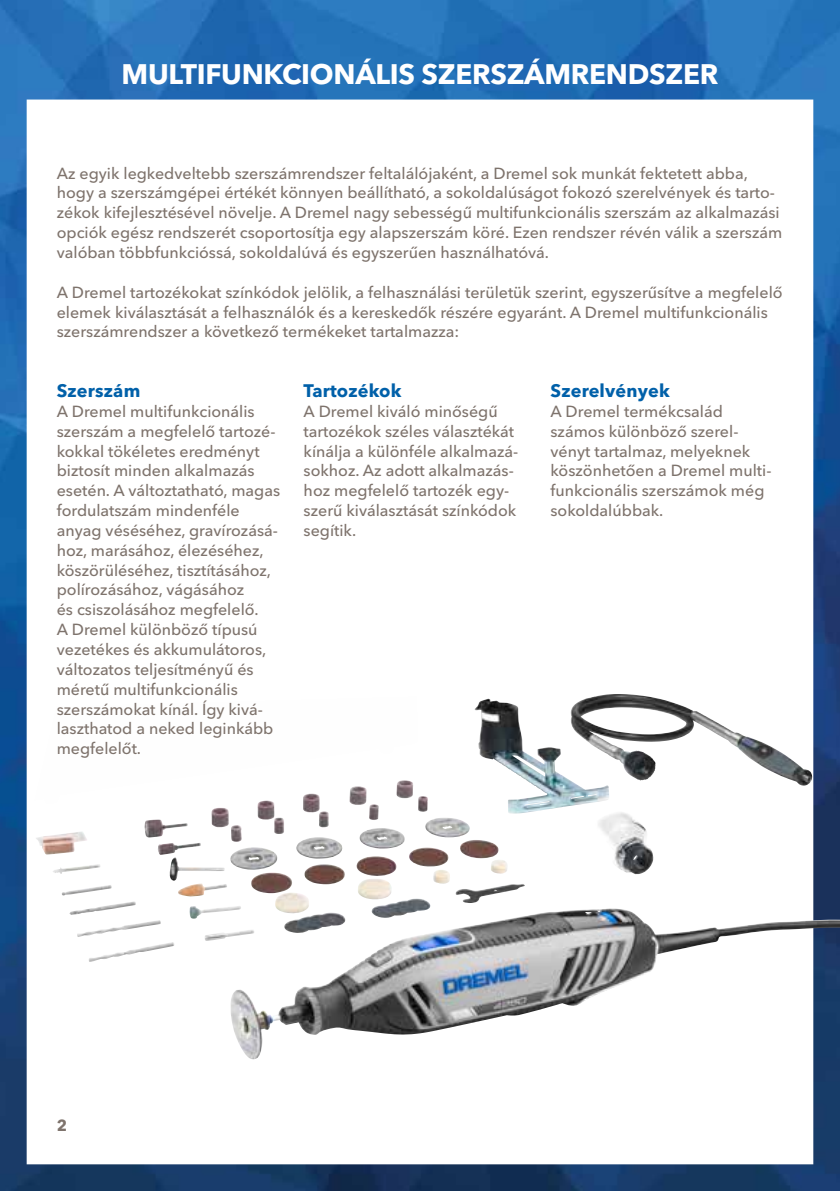
<style>
.page{position:relative;width:840px;height:1191px;background:#fff}
.page>*{position:absolute;margin:0;border:0;box-sizing:border-box;transform-origin:0 0}
.t1{font:700 28px "Avenir Next LT Pro";letter-spacing:-.01em;color:#fff}
.t2{font:700 18px "Avenir Next LT Pro";letter-spacing:.01em;color:#0060a9}
.t3{font:500 16px/19.8px "Avenir Next LT Pro";color:#7e736c}
.t4{font:700 16px "Avenir Next LT Pro";color:#7e736c}
</style>
<div class="page">
<img style="left:0;top:0;width:839px;height:1191px">
<img style="left:570px;top:695px;width:242px;height:90px">
<h1 class="t1" style="left:121px;top:57px;width:598px">MULTIFUNKCIONÁLIS SZERSZÁMRENDSZER</h1>
<p class="t3" style="left:57px;top:163px;width:726px">Az egyik legkedveltebb szerszámrendszer feltalálójaként, a Dremel sok munkát fektetett abba, hogy a szerszámgépei értékét könnyen beállítható, a sokoldalúságot fokozó szerelvények és tarto&shy;zékok kifejlesztésével növelje. A Dremel nagy sebességű multifunkcionális szerszám az alkalmazási opciók egész rendszerét csoportosítja egy alapszerszám köré. Ezen rendszer révén válik a szerszám valóban többfunkcióssá, sokoldalúvá és egyszerűen használhatóvá.</p>
<p class="t3" style="left:57px;top:282px;width:727px">A Dremel tartozékokat színkódok jelölik, a felhasználási területük szerint, egyszerűsítve a megfelelő elemek kiválasztását a felhasználók és a kereskedők részére egyaránt. A Dremel multifunkcionális szerszámrendszer a következő termékeket tartalmazza:</p>
<p class="t2" style="left:57px;top:380px;width:85px">Szerszám</p>
<p class="t3" style="left:57px;top:401px;width:225px">A Dremel multifunkcionális szerszám a megfelelő tartozé&shy;kokkal tökéletes eredményt biztosít minden alkalmazás esetén. A változtatható, magas fordulatszám mindenféle anyag véséséhez, gravírozásá&shy;hoz, marásához, élezéséhez, köszörüléséhez, tisztításához, polírozásához, vágásához<br>és csiszolásához megfelelő.<br>A Dremel különböző típusú vezetékes és akkumulátoros, változatos teljesítményű és méretű multifunkcionális szerszámokat kínál. Így kivá&shy;laszthatod a neked leginkább megfelelőt.</p>
<p class="t2" style="left:303px;top:380px;width:99px">Tartozékok</p>
<p class="t3" style="left:303px;top:401px;width:216px">A Dremel kiváló minőségű tartozékok széles választékát kínálja a különféle alkalmazá&shy;sokhoz. Az adott alkalmazás&shy;hoz megfelelő tartozék egy&shy;szerű kiválasztását színkódok segítik.</p>
<p class="t2" style="left:550px;top:380px;width:121px">Szerelvények</p>
<p class="t3" style="left:550px;top:401px;width:222px">A Dremel termékcsalád számos különböző szerel&shy;vényt tartalmaz, melyeknek köszönhetően a Dremel multi&shy;funkcionális szerszámok még sokoldalúbbak.</p>
<p class="t4" style="left:57px;top:1116px;width:12px">2</p>
</div>
